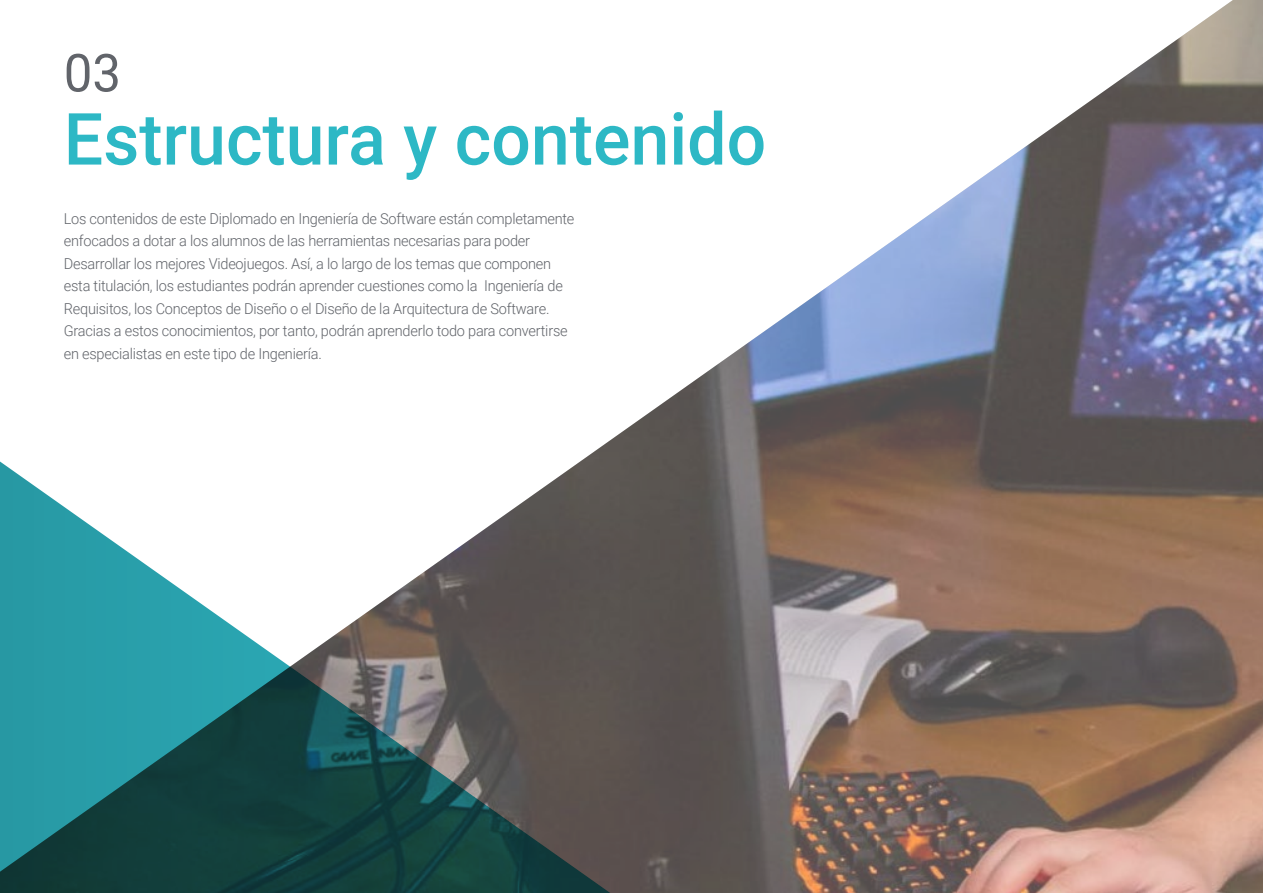
<style>
.page{position:relative;width:1263px;height:893px;background:#fff}
.page>*{position:absolute;margin:0;border:0;box-sizing:border-box;transform-origin:0 0}
.t1{font:500 72px "Roboto";color:#2db8c5}
.t2{font:52.5px "Roboto";color:#61646a}
.t3{font:300 15px/22.5px "Roboto";letter-spacing:-.015em;color:#61646a}
</style>
<div class="page">
<img style="left:602px;top:0;width:661px;height:893px">
<svg style="left:0;top:446px;width:640px;height:447px"></svg>
<h2 class="t2" style="left:64px;top:36px;width:59px">03</h2>
<h1 class="t1" style="left:64px;top:89px;width:704px">Estructura y contenido</h1>
<p class="t3" style="left:64px;top:207px;width:512px">Los contenidos de este Diplomado en Ingeniería de Software están completamente enfocados a dotar a los alumnos de las herramientas necesarias para poder Desarrollar los mejores Videojuegos. Así, a lo largo de los temas que componen esta titulación, los estudiantes podrán aprender cuestiones como la Ingeniería de Requisitos, los Conceptos de Diseño o el Diseño de la Arquitectura de Software.<br>Gracias a estos conocimientos, por tanto, podrán aprenderlo todo para convertirse en especialistas en este tipo de Ingeniería.</p>
</div>
